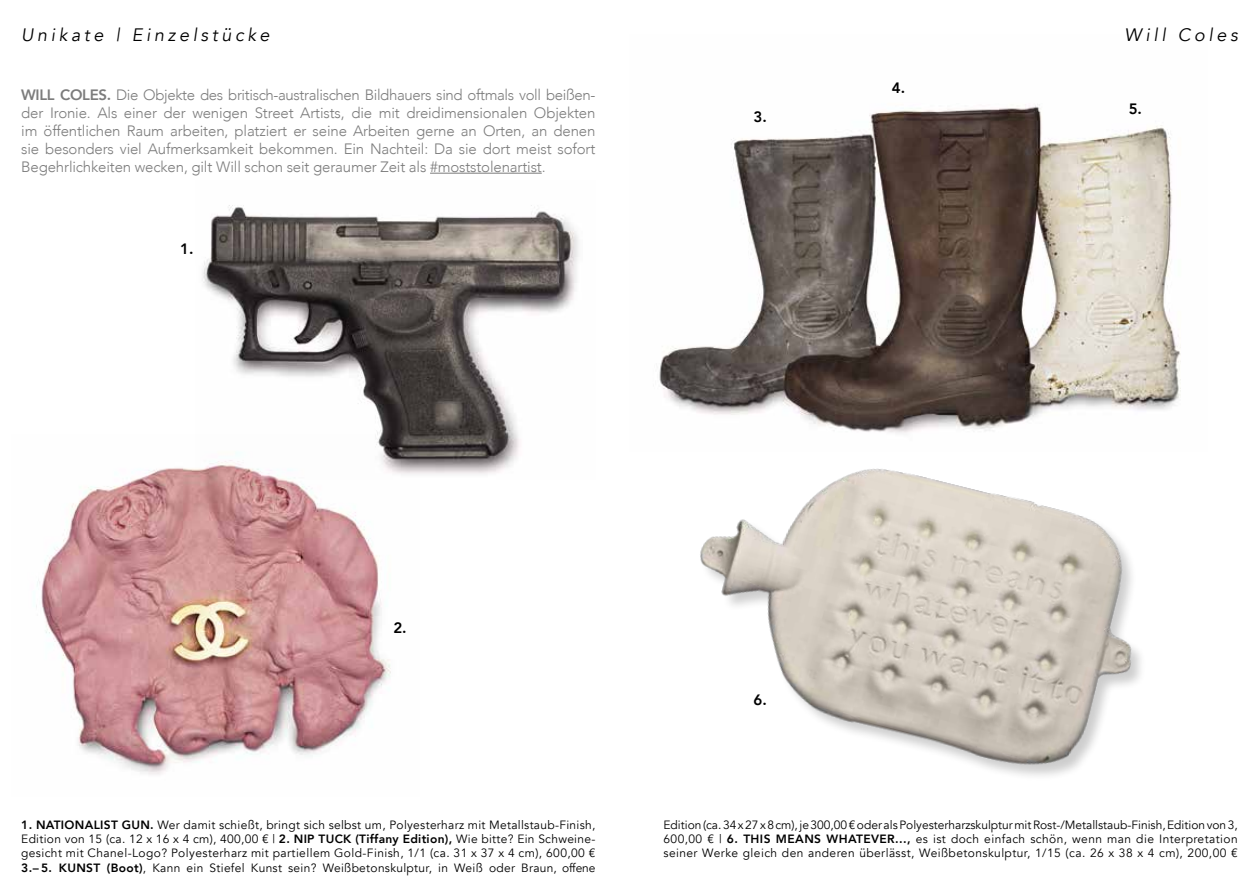
<style>
.page{position:relative;width:1259px;height:893px;background:#fff}
.page>*{position:absolute;margin:0;border:0;box-sizing:border-box;transform-origin:0 0}
.t1{font:italic 18px "Avenir";letter-spacing:.2em;color:#000}
.t2{font:300 15px/18px "Avenir";letter-spacing:-.01em;color:#7c7c7c;text-align:justify}
.t3{font:800 15px "Avenir";color:#000}
.t4{font:12px/14.4px "Avenir";letter-spacing:.025em;color:#000;text-align:justify}
.s1{font-weight:800}
</style>
<div class="page">
<img style="left:659px;top:104px;width:522px;height:291px">
<img style="left:202px;top:205px;width:377px;height:270px">
<img style="left:664px;top:395px;width:516px;height:381px">
<img style="left:36px;top:435px;width:383px;height:340px">
<hr style="left:430px;top:173px;width:112px;height:1px;background:#7c7c7c">
<h1 class="t1" style="left:21px;top:24px;width:250px">Unikate | Einzelstücke</h1>
<h1 class="t1" style="left:1124px;top:24px;width:115px">Will Coles</h1>
<p class="t2" style="left:21px;top:86px;width:576px"><span class="s1">WILL COLES.</span> Die Objekte des britisch-australischen Bildhauers sind oftmals voll beißen&shy;der Ironie. Als einer der wenigen Street Artists, die mit dreidimensionalen Objekten im öffentlichen Raum arbeiten, platziert er seine Arbeiten gerne an Orten, an denen sie besonders viel Aufmerksamkeit bekommen. Ein Nachteil: Da sie dort meist sofort Begehrlichkeiten wecken, gilt Will schon seit geraumer Zeit als #moststolenartist.</p>
<p class="t3" style="left:180px;top:237px;width:15px">1.</p>
<p class="t3" style="left:393px;top:616px;width:15px">2.</p>
<p class="t3" style="left:753px;top:105px;width:15px">3.</p>
<p class="t3" style="left:892px;top:76px;width:15px">4.</p>
<p class="t3" style="left:753px;top:688px;width:15px">6.</p>
<p class="t3" style="left:1128px;top:97px;width:15px">5.</p>
<p class="t4" style="left:21px;top:817px;width:576px"><span class="s1">1. NATIONALIST GUN.</span> Wer damit schießt, bringt sich selbst um, Polyesterharz mit Metallstaub-Finish, Edition von 15 (ca. 12 x 16 x 4 cm), 400,00 € | <span class="s1">2. NIP TUCK (Tiffany Edition),</span> Wie bitte? Ein Schweine&shy;gesicht mit Chanel-Logo? Polyesterharz mit partiellem Gold-Finish, 1/1 (ca. 31 x 37 x 4 cm), 600,00 € <span class="s1">3.– 5. KUNST (Boot)</span>, Kann ein Stiefel Kunst sein? Weißbetonskulptur, in Weiß oder Braun, offene</p>
<p class="t4" style="left:663px;top:817px;width:576px">Edition (ca. 34 x 27 x 8 cm), je 300,00 € oder als Polyesterharzskulptur mit Rost-/Metallstaub-Finish, Edition von 3, 600,00 € | <span class="s1">6. THIS MEANS WHATEVER...,</span> es ist doch einfach schön, wenn man die Interpretation seiner Werke gleich den anderen überlässt, Weißbetonskulptur, 1/15 (ca. 26 x 38 x 4 cm), 200,00 €</p>
</div>
